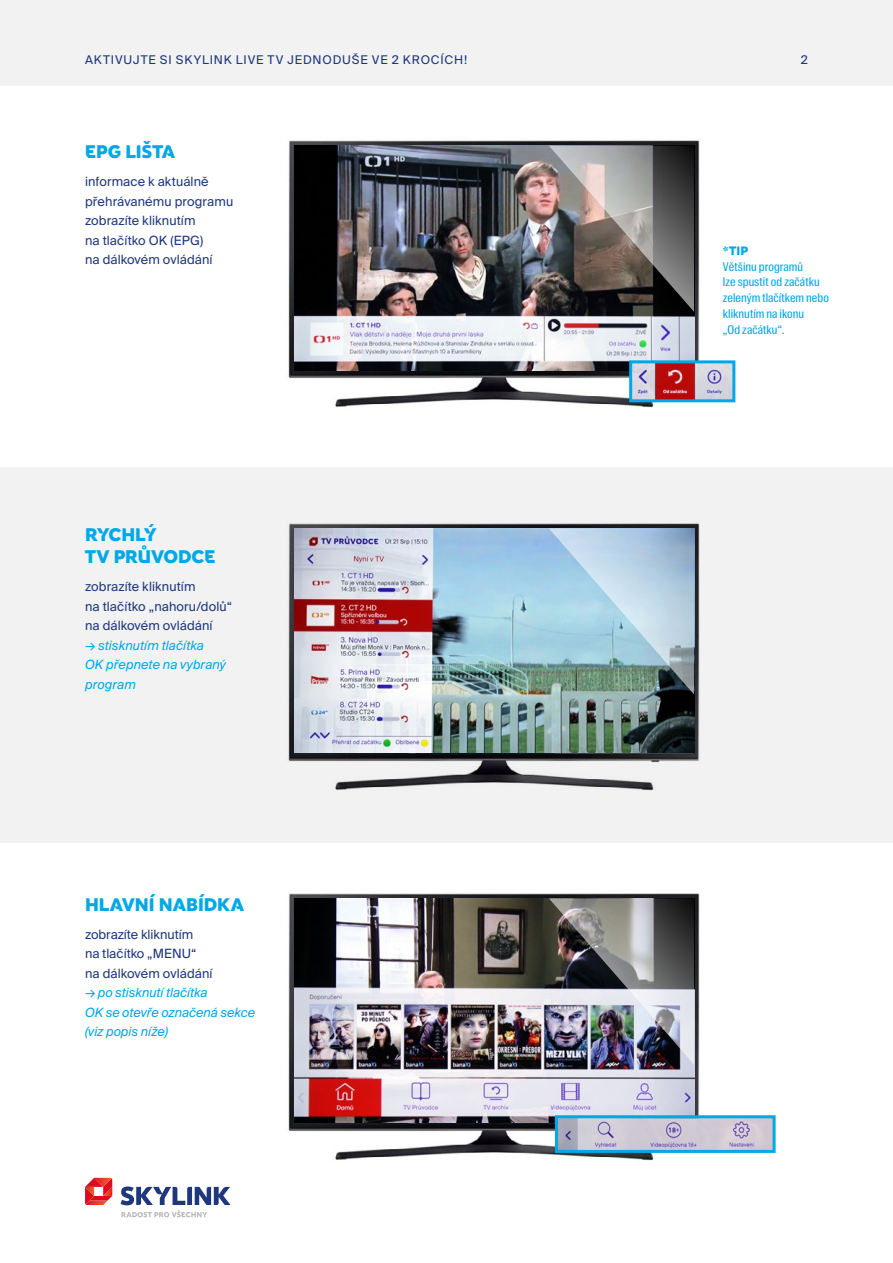
<style>
.page{position:relative;width:893px;height:1263px;background:#fff}
.page>*{position:absolute;margin:0;border:0;box-sizing:border-box;transform-origin:0 0}
.t1{font:18px/22.5px "M7 Sans";letter-spacing:-.005em;color:#00a8e7}
.t2{font:12.75px/19.5px "Suisse Intl";letter-spacing:.005em;color:#1f377d}
.t3{font:italic 12.75px/19.5px "Suisse Intl";letter-spacing:.005em;color:#00a8e7}
.t4{font:12px/15.8px "Suisse Intl Cond";letter-spacing:.005em;color:#00a8e7}
.t5{font:12px "Suisse Intl";letter-spacing:.07em;color:#1f377d}
.t6{font:12px "M7 Sans";color:#00a8e7}
</style>
<div class="page">
<div style="left:0;top:0;width:893px;height:85px;background:#f2f2f2"></div>
<svg style="left:85px;top:1178px;width:27px;height:27px"></svg>
<svg style="left:121px;top:1186px;width:109px;height:31px"></svg>
<div style="left:0;top:467px;width:893px;height:376px;background:#f2f2f2"></div>
<img style="left:288px;top:523px;width:412px;height:268px">
<img style="left:294px;top:528px;width:400px;height:225px">
<svg style="left:549px;top:528px;width:145px;height:166px;background:#a2c1ce"></svg>
<img style="left:288px;top:893px;width:412px;height:268px">
<img style="left:294px;top:898px;width:400px;height:225px">
<img style="left:549px;top:898px;width:145px;height:166px">
<svg style="left:553px;top:1114px;width:223px;height:40px;background:#a4bcd2"></svg>
<img style="left:288px;top:140px;width:412px;height:268px">
<img style="left:294px;top:146px;width:400px;height:224px">
<svg style="left:549px;top:146px;width:145px;height:166px;background:#6f6a68"></svg>
<svg style="left:628px;top:359px;width:108px;height:45px;background:#a392a4"></svg>
<p class="t5" style="left:85px;top:53px;width:384px">AKTIVUJTE SI SKYLINK LIVE TV JEDNODUŠE VE 2 KROCÍCH!</p>
<p class="t5" style="left:801px;top:53px;width:9px">2</p>
<h1 class="t1" style="left:85px;top:141px;width:92px">EPG LIŠTA</h1>
<p class="t2" style="left:85px;top:172px;width:150px">informace k aktuálně přehrávanému programu zobrazíte kliknutím<br>na tlačítko OK (EPG)<br>na dálkovém ovládání</p>
<h1 class="t1" style="left:85px;top:523px;width:132px">RYCHLÝ<br>TV PRŮVODCE</h1>
<p class="t2" style="left:85px;top:577px;width:149px">zobrazíte kliknutím<br>na tlačítko „nahoru/dolů“ na dálkovém ovládání</p>
<p class="t3" style="left:85px;top:635px;width:142px">→ stisknutím tlačítka<br>OK přepnete na vybraný program</p>
<h1 class="t1" style="left:85px;top:893px;width:161px">HLAVNÍ NABÍDKA</h1>
<p class="t2" style="left:85px;top:924px;width:129px">zobrazíte kliknutím<br>na tlačítko „MENU“ na dálkovém ovládání</p>
<p class="t3" style="left:85px;top:983px;width:172px">→ po stisknutí tlačítka<br>OK se otevře označená sekce (viz popis níže)</p>
<p class="t6" style="left:723px;top:242px;width:27px">*TIP</p>
<p class="t4" style="left:723px;top:259px;width:107px">Většinu programů<br>lze spustit od začátku zeleným tlačítkem nebo kliknutím na ikonu<br>„Od začátku“.</p>
</div>
